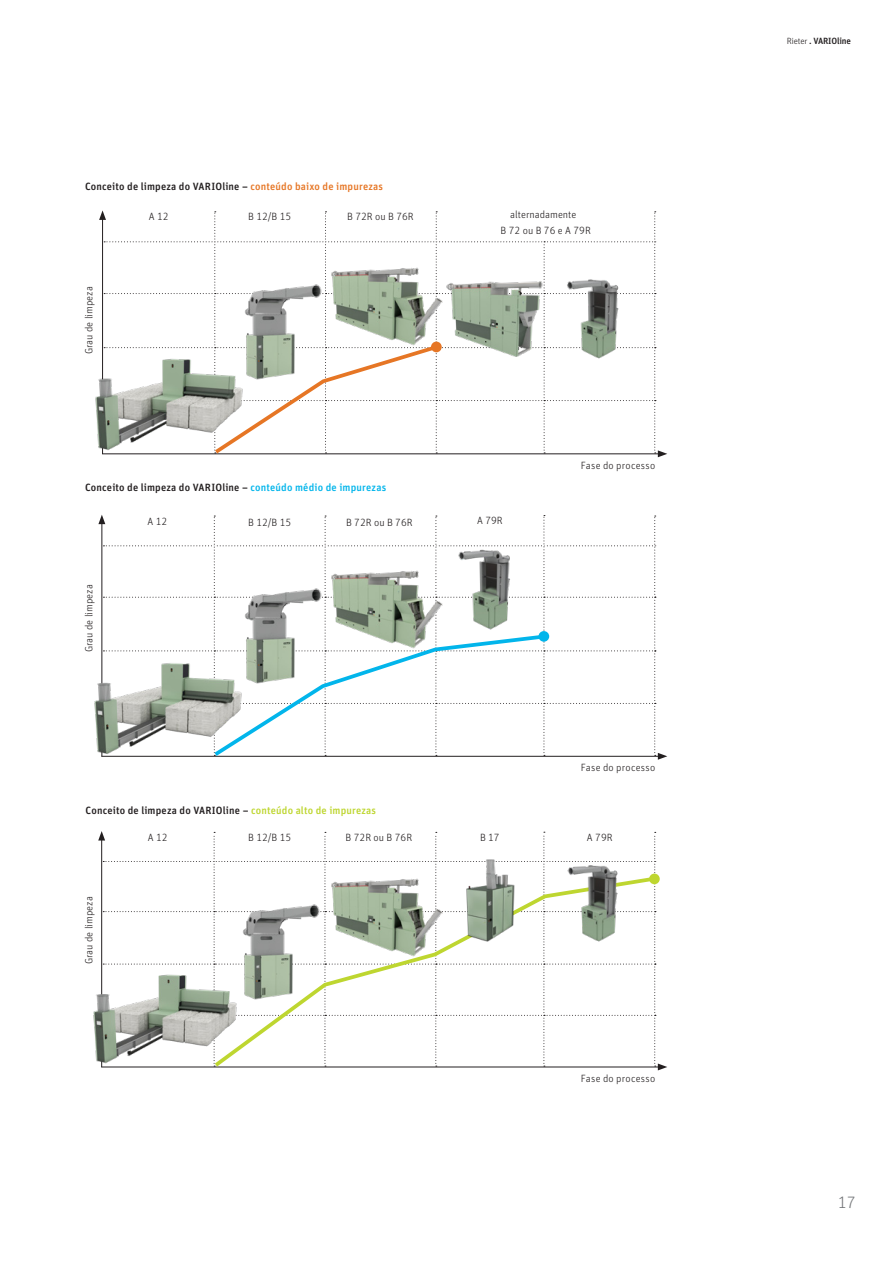
<style>
.page{position:relative;width:893px;height:1263px;background:#fff}
.page>*{position:absolute;margin:0;border:0;box-sizing:border-box;transform-origin:0 0}
.t1{font:300 16.5px "Unit Pro";color:#76787b}
.t2{font:500 10.5px "Unit Pro";letter-spacing:.02em;color:#231f20}
.t3{font:300 10.5px "Unit Pro";color:#231f20}
.t4{font:300 10.5px "Unit Pro";letter-spacing:.02em;color:#231f20}
.t5{font:500 9px "Unit Pro";letter-spacing:-.02em;color:#231f20}
.s1{color:#e67625}
.s2{color:#02b5eb}
.s3{color:#bed630}
.s4{font-weight:300}
</style>
<div class="page">
<svg style="left:99px;top:210px;width:568px;height:247px"></svg>
<img style="left:95px;top:354px;width:152px;height:98px">
<img style="left:442px;top:260px;width:137px;height:110px">
<img style="left:561px;top:274px;width:60px;height:87px">
<img style="left:318px;top:243px;width:129px;height:113px">
<div style="left:431px;top:342px;width:11px;height:10px;background:#e67625;border-radius:50%"></div>
<svg style="left:98px;top:515px;width:569px;height:245px"></svg>
<div style="left:538px;top:631px;width:11px;height:11px;background:#02b5eb;border-radius:50%"></div>
<img style="left:94px;top:657px;width:152px;height:97px">
<img style="left:455px;top:544px;width:61px;height:87px">
<svg style="left:98px;top:831px;width:569px;height:239px"></svg>
<img style="left:93px;top:970px;width:118px;height:95px">
<svg style="left:211px;top:874px;width:448px;height:196px"></svg>
<img style="left:464px;top:858px;width:51px;height:84px">
<img style="left:566px;top:860px;width:54px;height:84px">
<img style="left:318px;top:546px;width:129px;height:113px">
<img style="left:318px;top:854px;width:129px;height:113px">
<img style="left:239px;top:262px;width:89px;height:134px">
<img style="left:239px;top:566px;width:89px;height:134px">
<img style="left:236px;top:882px;width:90px;height:134px">
<div style="left:440px;top:226px;width:211px;height:13px;background:#fff"></div>
<div style="left:501px;top:210px;width:85px;height:8px;background:#fff"></div>
<p class="t2" style="left:85px;top:179px;width:300px">Conceito de limpeza do VARIOline – <span class="s1">conteúdo baixo de impurezas</span></p>
<p class="t3" style="left:82px;top:354px;width:70px;rotate:-90deg">Grau de limpeza</p>
<p class="t3" style="left:149px;top:209px;width:21px">A 12</p>
<p class="t3" style="left:248px;top:209px;width:45px">B 12/B 15</p>
<p class="t3" style="left:347px;top:209px;width:68px">B 72R ou B 76R</p>
<p class="t2" style="left:85px;top:479px;width:303px">Conceito de limpeza do VARIOline – <span class="s2">conteúdo médio de impurezas</span></p>
<p class="t3" style="left:82px;top:652px;width:70px;rotate:-90deg">Grau de limpeza</p>
<p class="t3" style="left:148px;top:514px;width:21px">A 12</p>
<p class="t3" style="left:248px;top:515px;width:45px">B 12/B 15</p>
<p class="t3" style="left:346px;top:515px;width:68px">B 72R ou B 76R</p>
<p class="t2" style="left:86px;top:802px;width:292px">Conceito de limpeza do VARIOline – <span class="s3">conteúdo alto de impurezas</span></p>
<p class="t3" style="left:510px;top:207px;width:68px">alternadamente</p>
<p class="t3" style="left:501px;top:223px;width:92px">B 72 ou B 76 e A 79R</p>
<p class="t3" style="left:477px;top:513px;width:27px">A 79R</p>
<p class="t4" style="left:581px;top:458px;width:76px">Fase do processo</p>
<p class="t4" style="left:581px;top:760px;width:76px">Fase do processo</p>
<p class="t3" style="left:82px;top:964px;width:70px;rotate:-90deg">Grau de limpeza</p>
<p class="t3" style="left:148px;top:830px;width:21px">A 12</p>
<p class="t3" style="left:248px;top:830px;width:45px">B 12/B 15</p>
<p class="t3" style="left:346px;top:830px;width:68px">B 72R ou B 76R</p>
<p class="t3" style="left:480px;top:830px;width:21px">B 17</p>
<p class="t3" style="left:587px;top:830px;width:27px">A 79R</p>
<p class="t4" style="left:581px;top:1071px;width:76px">Fase do processo</p>
<p class="t5" style="left:787px;top:34px;width:66px"><span class="s4">Rieter</span> . VARIOline</p>
<h1 class="t1" style="left:838px;top:1191px;width:20px">17</h1>
</div>
